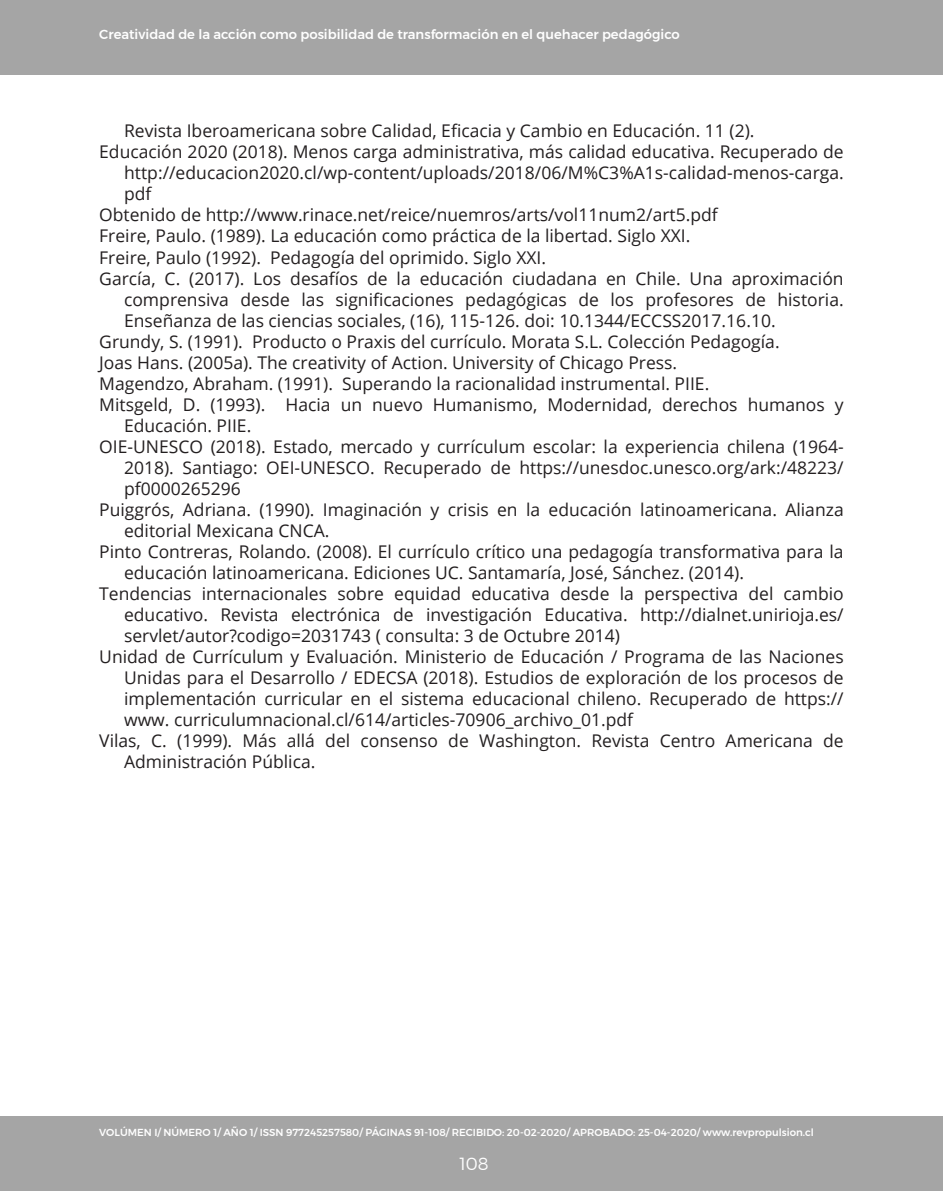
<style>
.page{position:relative;width:943px;height:1191px;background:#fff}
.page>*{position:absolute;margin:0;border:0;box-sizing:border-box;transform-origin:0 0}
._09_parrafo_referenc{font:17.5px/21px "Open Sans";color:#231f20;text-align:justify}
.t1{font:300 17.5px "Montserrat";color:#fff}
.t2{font:500 13.12px "Montserrat";color:#fff}
.t3{font:500 10.15px "Montserrat";color:#fff}
</style>
<div class="page">
<div style="left:0;top:1116px;width:943px;height:75px;background:#a5a5a5"></div>
<div style="left:0;top:0;width:943px;height:74px;background:#a5a5a5"></div>
<p class="t2" style="left:99px;top:26px;width:582px">Creatividad de la acción como posibilidad de transformación en el quehacer pedagógico</p>
<p class="_09_parrafo_referenc" style="left:124px;top:120px;width:632px">Revista Iberoamericana sobre Calidad, Eficacia y Cambio en Educación. 11 (2).</p>
<p class="_09_parrafo_referenc" style="left:124px;top:141px;width:721px;text-indent:-25px">Educación 2020 (2018). Menos carga administrativa, más calidad educativa. Recuperado de http://educacion2020.cl/wp-content/uploads/2018/06/M%C3%A1s-calidad-menos-carga. pdf</p>
<p class="_09_parrafo_referenc" style="left:99px;top:204px;width:620px">Obtenido de http://www.rinace.net/reice/nuemros/arts/vol11num2/art5.pdf</p>
<p class="_09_parrafo_referenc" style="left:99px;top:225px;width:592px">Freire, Paulo. (1989). La educación como práctica de la libertad. Siglo XXI.</p>
<p class="_09_parrafo_referenc" style="left:99px;top:246px;width:448px">Freire, Paulo (1992). Pedagogía del oprimido. Siglo XXI.</p>
<p class="_09_parrafo_referenc" style="left:124px;top:267px;width:721px;text-indent:-25px">García, C. (2017). Los desafíos de la educación ciudadana en Chile. Una aproximación comprensiva desde las significaciones pedagógicas de los profesores de historia.<br>Enseñanza de las ciencias sociales, (16), 115-126. doi: 10.1344/ECCSS2017.16.10.</p>
<p class="_09_parrafo_referenc" style="left:99px;top:330px;width:682px">Grundy, S. (1991). Producto o Praxis del currículo. Morata S.L. Colección Pedagogía.</p>
<p class="_09_parrafo_referenc" style="left:99px;top:351px;width:579px">Joas Hans. (2005a). The creativity of Action. University of Chicago Press.</p>
<p class="_09_parrafo_referenc" style="left:99px;top:372px;width:611px">Magendzo, Abraham. (1991). Superando la racionalidad instrumental. PIIE.</p>
<p class="_09_parrafo_referenc" style="left:124px;top:393px;width:721px;text-indent:-25px">Mitsgeld, D. (1993). Hacia un nuevo Humanismo, Modernidad, derechos humanos y<br>Educación. PIIE.</p>
<p class="_09_parrafo_referenc" style="left:124px;top:435px;width:721px;text-indent:-25px">OIE-UNESCO (2018). Estado, mercado y currículum escolar: la experiencia chilena (1964- 2018). Santiago: OEI-UNESCO. Recuperado de https://unesdoc.unesco.org/ark:/48223/ pf0000265296</p>
<p class="_09_parrafo_referenc" style="left:124px;top:498px;width:721px;text-indent:-25px">Puiggrós, Adriana. (1990). Imaginación y crisis en la educación latinoamericana. Alianza editorial Mexicana CNCA.</p>
<p class="_09_parrafo_referenc" style="left:124px;top:540px;width:721px;text-indent:-25px">Pinto Contreras, Rolando. (2008). El currículo crítico una pedagogía transformativa para la educación latinoamericana. Ediciones UC. Santamaría, José, Sánchez. (2014).</p>
<p class="_09_parrafo_referenc" style="left:124px;top:582px;width:721px;text-indent:-25px">Tendencias internacionales sobre equidad educativa desde la perspectiva del cambio educativo. Revista electrónica de investigación Educativa. http://dialnet.unirioja.es/ servlet/autor?codigo=2031743 ( consulta: 3 de Octubre 2014)</p>
<p class="_09_parrafo_referenc" style="left:124px;top:645px;width:721px;text-indent:-25px">Unidad de Currículum y Evaluación. Ministerio de Educación / Programa de las Naciones Unidas para el Desarrollo / EDECSA (2018). Estudios de exploración de los procesos de implementación curricular en el sistema educacional chileno. Recuperado de https:// www. curriculumnacional.cl/614/articles-70906_archivo_01.pdf</p>
<p class="_09_parrafo_referenc" style="left:124px;top:729px;width:721px;text-indent:-25px">Vilas, C. (1999). Más allá del consenso de Washington. Revista Centro Americana de<br>Administración Pública.</p>
<p class="t3" style="left:99px;top:1126px;width:716px">VOLÚMEN I/ NÚMERO 1/ AÑO 1/ ISSN 977245257580/ PÁGINAS 91-108/ RECIBIDO: 20-02-2020/ APROBADO: 25-04-2020/ www.revpropulsion.cl</p>
<p class="t1" style="left:459px;top:1152px;width:31px">108</p>
</div>
